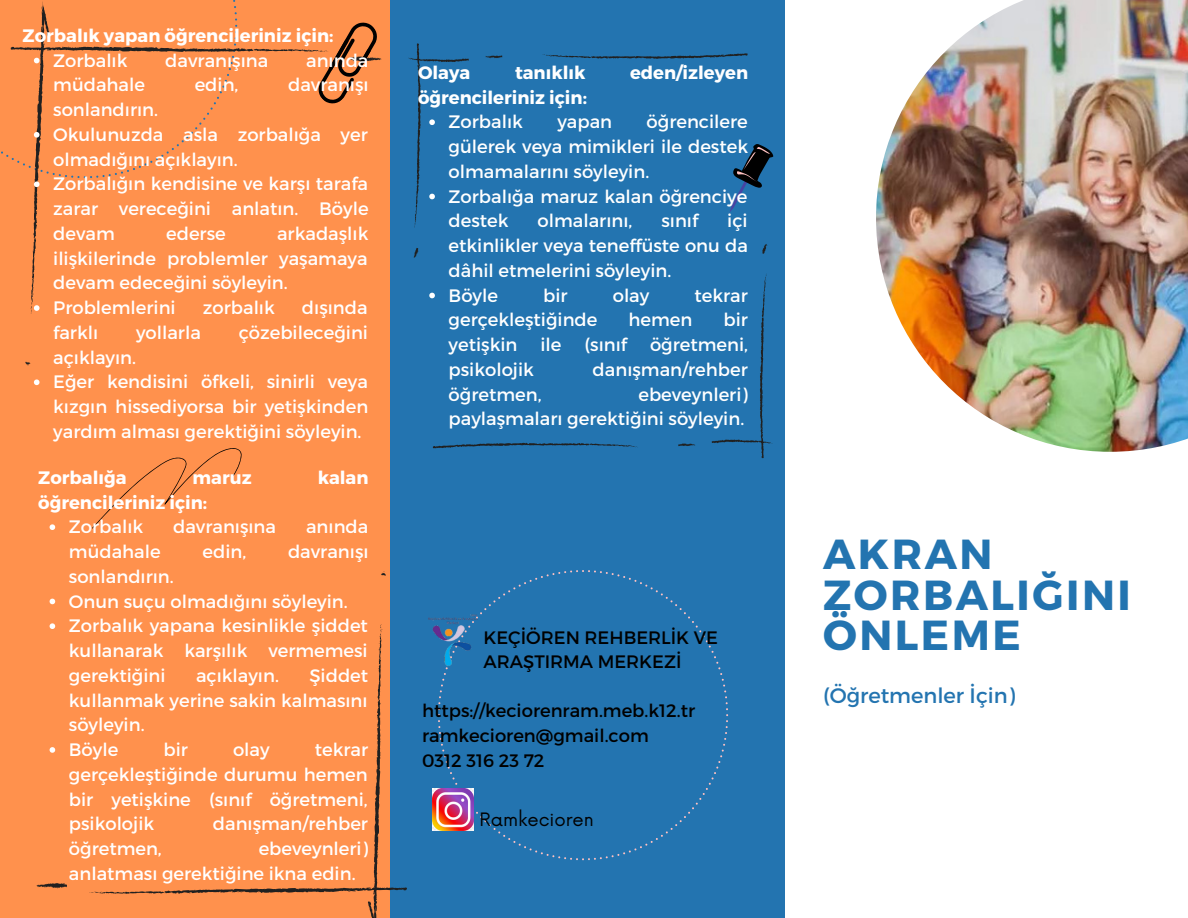
<style>
.page{position:relative;width:1188px;height:918px;background:#fff}
.page>*{position:absolute;margin:0;border:0;box-sizing:border-box;transform-origin:0 0}
.t1{font:700 42px/40.5px "Montserrat";letter-spacing:.06em;color:#2374b0}
.t2{font:21px "Montserrat";color:#2374b0}
.t3{font:18px/24.8px "Montserrat";color:#fff}
.t4{font:700 18px "Montserrat";color:#fff}
.t5{font:18px/24.8px "Montserrat";color:#000}
.t6{font:18px "Now";color:#000}
</style>
<div class="page">
<div style="left:389px;top:0;width:396px;height:918px;background:#2374b0"></div>
<div style="left:0;top:0;width:390px;height:918px;background:#ff914d"></div>
<svg style="left:438px;top:570px;width:290px;height:290px"></svg>
<img style="left:876px;top:0;width:312px;height:452px">
<img style="left:428px;top:612px;width:56px;height:62px">
<img style="left:432px;top:789px;width:42px;height:42px">
<svg style="left:36px;top:571px;width:371px;height:347px"></svg>
<svg style="left:303px;top:22px;width:79px;height:82px"></svg>
<svg style="left:748px;top:144px;width:25px;height:44px"></svg>
<svg style="left:433px;top:244px;width:340px;height:215px"></svg>
<svg style="left:408px;top:43px;width:340px;height:215px"></svg>
<svg style="left:92px;top:448px;width:150px;height:81px"></svg>
<svg style="left:1px;top:0;width:236px;height:187px"></svg>
<svg style="left:34px;top:305px;width:6px;height:6px"></svg>
<svg style="left:34px;top:379px;width:6px;height:6px"></svg>
<svg style="left:50px;top:524px;width:5px;height:6px"></svg>
<svg style="left:50px;top:599px;width:5px;height:5px"></svg>
<svg style="left:50px;top:623px;width:5px;height:6px"></svg>
<svg style="left:50px;top:747px;width:5px;height:6px"></svg>
<svg style="left:429px;top:119px;width:6px;height:6px"></svg>
<svg style="left:429px;top:194px;width:6px;height:5px"></svg>
<svg style="left:429px;top:293px;width:6px;height:5px"></svg>
<p class="t4" style="left:23px;top:24px;width:312px">Zorbalık yapan öğrencileriniz için:</p>
<p class="t3" style="left:53px;top:47px;width:76px">Zorbalık</p>
<p class="t3" style="left:165px;top:47px;width:105px">davranışına</p>
<p class="t3" style="left:306px;top:47px;width:64px">anında</p>
<p class="t3" style="left:53px;top:72px;width:93px">müdahale</p>
<p class="t3" style="left:195px;top:72px;width:45px">edin,</p>
<p class="t3" style="left:288px;top:72px;width:82px">davranışı</p>
<p class="t3" style="left:53px;top:97px;width:317px">sonlandırın.<br>Okulunuzda asla zorbalığa yer olmadığını açıklayın.<br>Zorbalığın kendisine ve karşı tarafa zarar vereceğini anlatın. Böyle devam</p>
<p class="t3" style="left:53px;top:220px;width:317px;text-indent:224px">arkadaşlık ilişkilerinde problemler yaşamaya devam edeceğini söyleyin.<br>Problemlerini</p>
<p class="t3" style="left:166px;top:220px;width:61px">ederse</p>
<p class="t3" style="left:203px;top:295px;width:73px">zorbalık</p>
<p class="t3" style="left:302px;top:295px;width:67px">dışında</p>
<p class="t3" style="left:53px;top:319px;width:46px">farklı</p>
<p class="t3" style="left:136px;top:319px;width:66px">yollarla</p>
<p class="t3" style="left:239px;top:319px;width:131px">çözebileceğini</p>
<p class="t3" style="left:53px;top:344px;width:317px">açıklayın.<br>Eğer kendisini öfkeli, sinirli veya kızgın hissediyorsa bir yetişkinden yardım alması gerektiğini söyleyin.</p>
<p class="t4" style="left:38px;top:466px;width:90px">Zorbalığa</p>
<p class="t4" style="left:193px;top:466px;width:61px">maruz</p>
<p class="t4" style="left:318px;top:466px;width:52px">kalan</p>
<p class="t4" style="left:38px;top:491px;width:170px">öğrencileriniz için:</p>
<p class="t3" style="left:69px;top:514px;width:76px">Zorbalık</p>
<p class="t3" style="left:173px;top:514px;width:105px">davranışına</p>
<p class="t3" style="left:306px;top:514px;width:64px">anında</p>
<p class="t3" style="left:69px;top:538px;width:93px">müdahale</p>
<p class="t3" style="left:203px;top:538px;width:45px">edin,</p>
<p class="t3" style="left:288px;top:538px;width:82px">davranışı</p>
<p class="t3" style="left:69px;top:563px;width:301px">sonlandırın.<br>Onun suçu olmadığını söyleyin.<br>Zorbalık yapana kesinlikle şiddet kullanarak karşılık vermemesi gerektiğini</p>
<p class="t3" style="left:69px;top:662px;width:301px;text-indent:241px">Şiddet kullanmak yerine sakin kalmasını söyleyin.<br>Böyle</p>
<p class="t3" style="left:196px;top:662px;width:84px">açıklayın.</p>
<p class="t3" style="left:163px;top:736px;width:26px">bir</p>
<p class="t3" style="left:233px;top:736px;width:38px">olay</p>
<p class="t3" style="left:69px;top:736px;width:301px;text-align:justify;text-indent:246px">tekrar gerçekleştiğinde durumu hemen bir yetişkine (sınıf öğretmeni, psikolojik</p>
<p class="t3" style="left:213px;top:811px;width:157px">danışman/rehber</p>
<p class="t3" style="left:69px;top:835px;width:301px;text-indent:190px">ebeveynleri) anlatması gerektiğine ikna edin.</p>
<p class="t3" style="left:69px;top:835px;width:94px">öğretmen,</p>
<p class="t4" style="left:418px;top:61px;width:54px">Olaya</p>
<p class="t4" style="left:515px;top:61px;width:72px">tanıklık</p>
<p class="t4" style="left:630px;top:61px;width:120px">eden/izleyen</p>
<p class="t4" style="left:418px;top:86px;width:170px">öğrencileriniz için:</p>
<p class="t3" style="left:449px;top:109px;width:301px;text-indent:198px">öğrencilere gülerek veya mimikleri ile destek olmamalarını söyleyin.<br>Zorbalığa maruz kalan öğrenciye destek</p>
<p class="t3" style="left:449px;top:109px;width:76px">Zorbalık</p>
<p class="t3" style="left:557px;top:109px;width:56px">yapan</p>
<p class="t3" style="left:449px;top:208px;width:301px;text-indent:279px">içi etkinlikler veya teneffüste onu da dâhil etmelerini söyleyin.<br>Böyle</p>
<p class="t3" style="left:538px;top:208px;width:96px">olmalarını,</p>
<p class="t3" style="left:661px;top:208px;width:38px">sınıf</p>
<p class="t3" style="left:543px;top:282px;width:26px">bir</p>
<p class="t3" style="left:613px;top:282px;width:38px">olay</p>
<p class="t3" style="left:695px;top:282px;width:55px">tekrar</p>
<p class="t3" style="left:449px;top:307px;width:150px">gerçekleştiğinde</p>
<p class="t3" style="left:629px;top:307px;width:65px">hemen</p>
<p class="t3" style="left:724px;top:307px;width:26px">bir</p>
<p class="t3" style="left:449px;top:332px;width:70px">yetişkin</p>
<p class="t3" style="left:540px;top:332px;width:23px">ile</p>
<p class="t3" style="left:584px;top:332px;width:44px">(sınıf</p>
<p class="t3" style="left:650px;top:332px;width:100px">öğretmeni,</p>
<p class="t3" style="left:449px;top:356px;width:87px">psikolojik</p>
<p class="t3" style="left:593px;top:356px;width:157px">danışman/rehber</p>
<p class="t3" style="left:449px;top:381px;width:94px">öğretmen,</p>
<p class="t3" style="left:449px;top:381px;width:301px;text-align:right">ebeveynleri)<br>paylaşmaları gerektiğini söyleyin.</p>
<p class="t5" style="left:484px;top:624px;width:236px">KEÇİÖREN REHBERLİK VE<br>ARAŞTIRMA MERKEZİ</p>
<p class="t5" style="left:422px;top:698px;width:275px">https://keciorenram.meb.k12.tr ramkecioren@gmail.com<br>0312 316 23 72</p>
<p class="t6" style="left:480px;top:809px;width:116px">Ramkecioren</p>
<h1 class="t1" style="left:823px;top:532px;width:309px">AKRAN<br>ZORBALIĞINI<br>ÖNLEME</h1>
<p class="t2" style="left:823px;top:681px;width:193px">(Öğretmenler İçin)</p>
</div>
